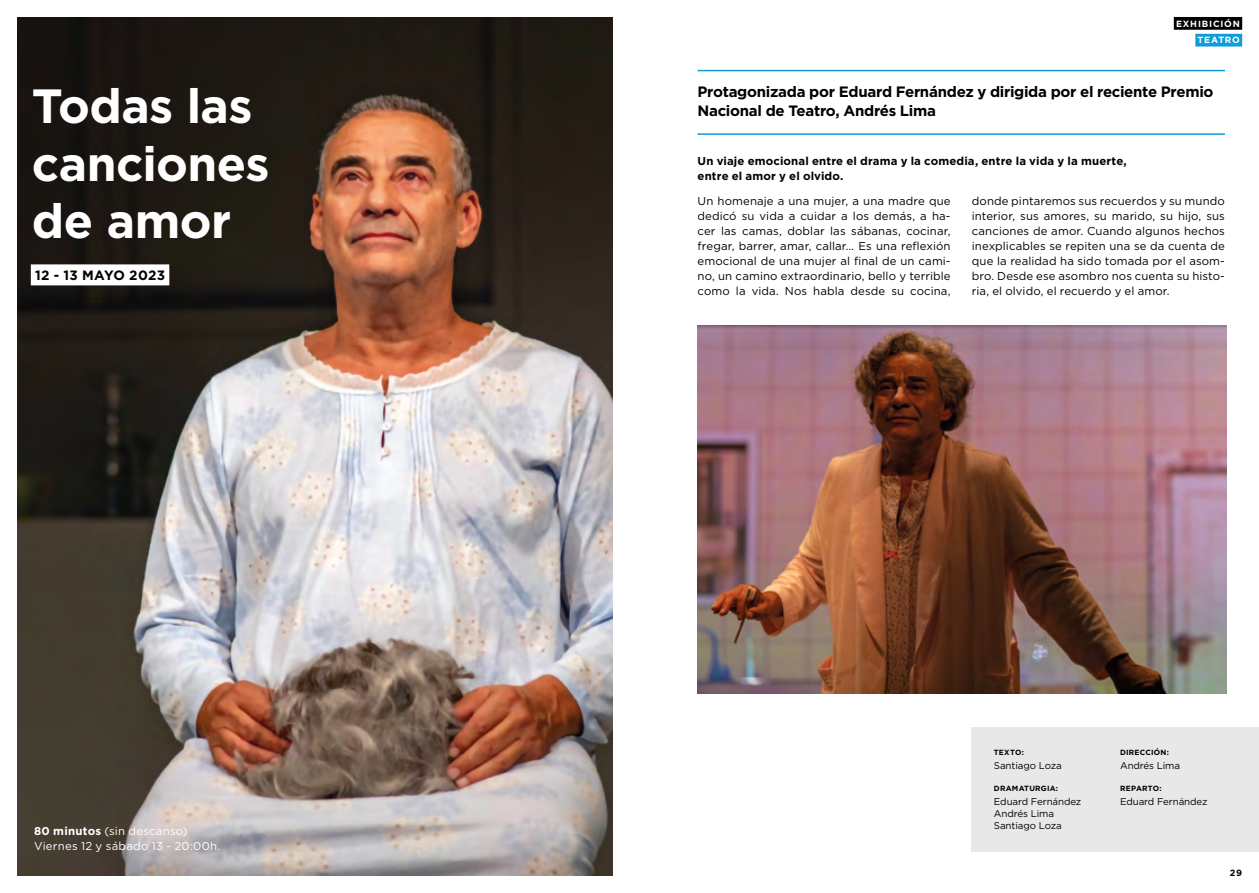
<style>
.page{position:relative;width:1259px;height:893px;background:#fff}
.page>*{position:absolute;margin:0;border:0;box-sizing:border-box;transform-origin:0 0}
.t1{font:700 48px/57.6px "Gotham";letter-spacing:-.01em;color:#fff}
.t2{font:700 15px/19.5px "Gotham";letter-spacing:-.02em;color:#000}
.t3{font:700 13.5px "Gotham";letter-spacing:.02em;color:#000}
.t4{font:11.4px/15px "Gotham";letter-spacing:.01em;color:#000;text-align:justify}
.t5{font:700 11.4px/15px "Gotham";letter-spacing:.01em;color:#000}
.t6{font:11.4px/15px "Gotham";letter-spacing:.02em;color:#fff}
.t7{font:9.75px/12px "Gotham";letter-spacing:-.01em;color:#000}
.t8{font:700 9px "Gotham";letter-spacing:.09em;color:#fff}
.t9{font:700 9px "Gotham";color:#000}
.t10{font:700 7.5px "Gotham";letter-spacing:.03em;color:#000}
.s1{font-weight:700}
</style>
<div class="page">
<img style="left:697px;top:325px;width:529px;height:368px">
<img style="left:17px;top:17px;width:595px;height:859px">
<div style="left:972px;top:728px;width:287px;height:124px;background:#e9e8e8"></div>
<hr style="left:697px;top:70px;width:528px;height:1px;background:#0f9cd8">
<hr style="left:697px;top:133px;width:528px;height:2px;background:#0f9cd8">
<div style="left:31px;top:264px;width:138px;height:21px;background:#fff"></div>
<div style="left:1195px;top:34px;width:47px;height:13px;background:#0f9cd8"></div>
<div style="left:1173px;top:17px;width:69px;height:13px;background:#000"></div>
<h1 class="t1" style="left:32px;top:77px;width:239px">Todas las canciones de amor</h1>
<p class="t3" style="left:35px;top:266px;width:132px">12 - 13 MAYO 2023</p>
<p class="t6" style="left:34px;top:823px;width:188px"><span class="s1">80 minutos</span> (sin descanso)<br>Viernes 12 y sábado 13 - 20:00h.</p>
<p class="t8" style="left:1176px;top:17px;width:65px">EXHIBICIÓN</p>
<p class="t8" style="left:1197px;top:34px;width:44px">TEATRO</p>
<h2 class="t2" style="left:697px;top:82px;width:517px">Protagonizada por Eduard Fernández y dirigida por el reciente Premio<br>Nacional de Teatro, Andrés Lima</h2>
<p class="t5" style="left:697px;top:154px;width:430px">Un viaje emocional entre el drama y la comedia, entre la vida y la muerte, entre el amor y el olvido.</p>
<p class="t4" style="left:697px;top:193px;width:255px">Un homenaje a una mujer, a una madre que dedicó su vida a cuidar a los demás, a ha&shy;cer las camas, doblar las sábanas, cocinar, fregar, barrer, amar, callar… Es una reflexión emocional de una mujer al final de un cami&shy;no, un camino extraordinario, bello y terrible como la vida. Nos habla desde su cocina,</p>
<p class="t4" style="left:972px;top:193px;width:255px">donde pintaremos sus recuerdos y su mundo interior, sus amores, su marido, su hijo, sus canciones de amor. Cuando algunos hechos inexplicables se repiten una se da cuenta de que la realidad ha sido tomada por el asom&shy;bro. Desde ese asombro nos cuenta su histo&shy;ria, el olvido, el recuerdo y el amor.</p>
<p class="t10" style="left:994px;top:747px;width:31px">TEXTO:</p>
<p class="t7" style="left:994px;top:759px;width:69px">Santiago Loza</p>
<p class="t10" style="left:994px;top:783px;width:66px">DRAMATURGIA:</p>
<p class="t7" style="left:994px;top:795px;width:89px">Eduard Fernández<br>Andrés Lima<br>Santiago Loza</p>
<p class="t10" style="left:1120px;top:747px;width:50px">DIRECCIÓN:</p>
<p class="t7" style="left:1120px;top:759px;width:62px">Andrés Lima</p>
<p class="t10" style="left:1120px;top:783px;width:43px">REPARTO:</p>
<p class="t7" style="left:1120px;top:795px;width:89px">Eduard Fernández</p>
<p class="t9" style="left:1229px;top:867px;width:14px">29</p>
</div>
